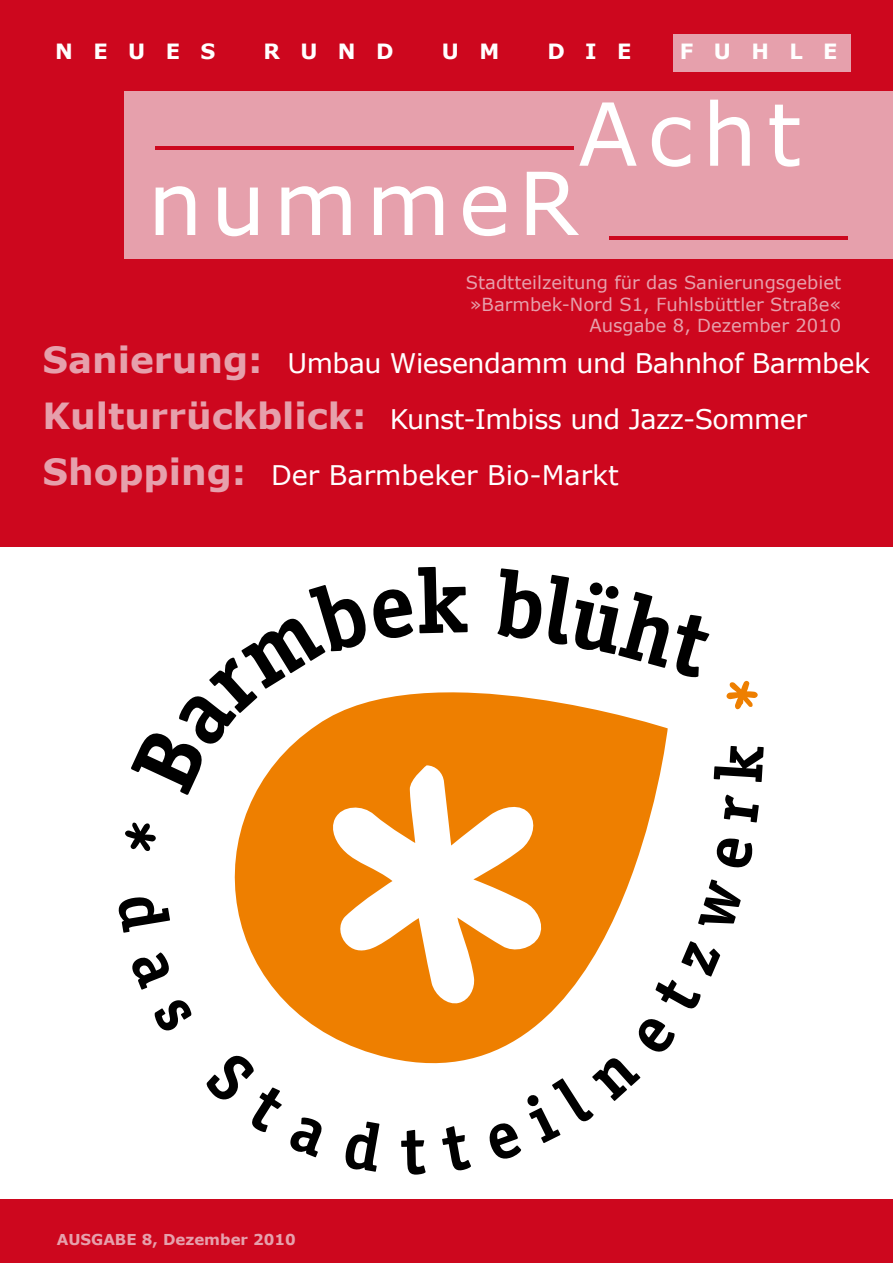
<style>
.page{position:relative;width:893px;height:1263px;background:#fff}
.page>*{position:absolute;margin:0;border:0;box-sizing:border-box;transform-origin:0 0}
.t1{font:87px "Verdana";letter-spacing:.09em;color:#fff}
.t2{font:27px/55.9px "Verdana";letter-spacing:-.02em;color:#fff}
.t3{font:24px/24.2px "Verdana";letter-spacing:.15em;color:#fff}
.t4{font:700 21px "Verdana";letter-spacing:.975em;color:#fff}
.t5{font:18px/21.6px "Verdana";color:#e6a0ac;text-align:right}
.t6{font:700 15px "Verdana";color:#e6a0ac}
.s1{color:#e5a0ac}
.s2{font-weight:700;font-size:36px;color:#e6a0ac}
</style>
<div class="page">
<div style="left:0;top:1199px;width:893px;height:64px;background:#cd071e"></div>
<div style="left:0;top:0;width:893px;height:546px;background:#cd071e"></div>
<div style="left:673px;top:34px;width:177px;height:38px;background:#e6a0ac"></div>
<div style="left:124px;top:91px;width:769px;height:167px;background:#e6a0ac"></div>
<hr style="left:610px;top:236px;width:238px;height:4px;background:#cd071e">
<hr style="left:156px;top:146px;width:418px;height:4px;background:#cd071e">
<svg style="left:468px;top:692px;width:200px;height:54px;fill:#ee7f00"></svg>
<svg style="left:141px;top:567px;width:327px;height:179px"></svg>
<svg style="left:497px;top:568px;width:212px;height:110px"></svg>
<svg style="left:118px;top:746px;width:646px;height:429px"></svg>
<svg style="left:726px;top:681px;width:32px;height:29px"></svg>
<p class="t3" style="left:42px;top:24px;width:190px;text-indent:124px">Acht nummeR</p>
<p class="t4" style="left:55px;top:38px;width:162px">NEUES</p>
<p class="t4" style="left:264px;top:38px;width:132px">RUND</p>
<p class="t4" style="left:442px;top:38px;width:59px">U M</p>
<p class="t4" style="left:547px;top:38px;width:86px">DIE</p>
<p class="t4" style="left:680px;top:38px;width:159px">FUHLE</p>
<h1 class="t1" style="left:578px;top:79px;width:224px">Acht</h1>
<h1 class="t1" style="left:148px;top:148px;width:432px">nummeR</h1>
<p class="t5" style="left:466px;top:271px;width:377px">Stadtteilzeitung für das Sanierungsgebiet <span class="s1">»</span>Barmbek-Nord S1, Fuhlsbüttler Straße<span class="s1">«<br></span>Ausgabe 8, Dezember 2010</p>
<p class="t2" style="left:43px;top:334px;width:829px"><span class="s2">Sanierung:</span> Umbau Wiesendamm und Bahnhof Barmbek<br><span class="s2">Kulturrückblick:</span> Kunst-Imbiss und Jazz-Sommer<br><span class="s2">Shopping:</span> Der Barmbeker Bio-Markt</p>
<p class="t6" style="left:57px;top:1230px;width:241px">AUSGABE 8, Dezember 2010</p>
</div>
